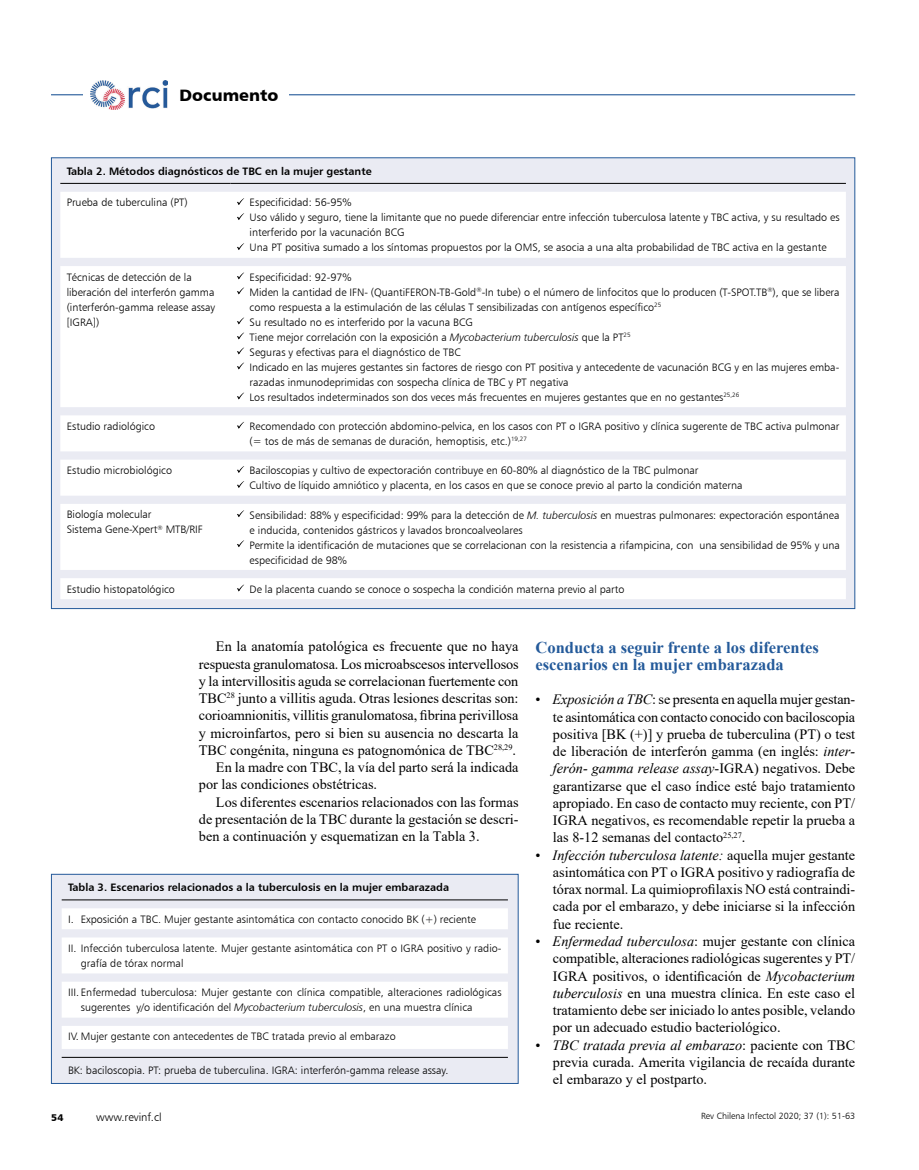
<style>
.page{position:relative;width:919px;height:1170px;background:#fff}
.page>*{position:absolute;margin:0;border:0;box-sizing:border-box;transform-origin:0 0}
.t1{font:700 16.5px/17.2px "Times New Roman";color:#245a9a}
.t2{font:16.5px "Humanist 777 BT Black B";color:#000}
.t3{font:14.25px/17.2px "Times New Roman";color:#000;text-align:justify}
.t4{font:11.25px "Humanist 777 BT Light B";color:#000}
.t5{font:10.8px/15px "Humanist 777 BT Light B";color:#000}
.t6{font:10.8px "Humanist 777 BT Bold B";color:#000}
.t7{font:9.75px "Humanist 777 BT Black B";color:#000}
.t8{font:9px "Humanist 777 BT Light B";color:#000}
.s1{font-family:"Humanist 777 BT Light Italic B"}
.s2{font-style:italic}
</style>
<div class="page">
<hr style="left:51px;top:94px;width:804px;height:1px;background:#245a9a">
<div style="left:83px;top:80px;width:92px;height:30px;background:#fff"></div>
<img style="left:90px;top:80px;width:78px;height:29px">
<div style="left:169px;top:80px;width:119px;height:30px;background:#fff"></div>
<div style="left:51px;top:158px;width:803px;height:450px;background:#eaebf3"></div>
<svg style="left:60px;top:192px;width:785px;height:407px;background:#fcfcfd"></svg>
<hr style="left:60px;top:183px;width:170px;height:1px;background:#000">
<hr style="left:230px;top:183px;width:615px;height:1px;background:#000">
<svg style="left:237px;top:198px;width:7px;height:7px"></svg>
<svg style="left:237px;top:213px;width:7px;height:7px"></svg>
<svg style="left:237px;top:243px;width:7px;height:7px"></svg>
<svg style="left:237px;top:272px;width:7px;height:7px"></svg>
<svg style="left:237px;top:287px;width:7px;height:7px"></svg>
<svg style="left:237px;top:317px;width:7px;height:7px"></svg>
<svg style="left:237px;top:332px;width:7px;height:7px"></svg>
<svg style="left:237px;top:347px;width:7px;height:7px"></svg>
<svg style="left:237px;top:362px;width:7px;height:7px"></svg>
<svg style="left:237px;top:392px;width:7px;height:7px"></svg>
<svg style="left:237px;top:422px;width:7px;height:6px"></svg>
<svg style="left:237px;top:466px;width:7px;height:7px"></svg>
<svg style="left:237px;top:481px;width:7px;height:7px"></svg>
<svg style="left:237px;top:510px;width:7px;height:7px"></svg>
<svg style="left:237px;top:540px;width:7px;height:7px"></svg>
<svg style="left:237px;top:584px;width:7px;height:7px"></svg>
<div style="left:51px;top:874px;width:467px;height:209px;background:#eaebf3"></div>
<div style="left:62px;top:908px;width:446px;height:21px;background:#fff"></div>
<svg style="left:62px;top:938px;width:446px;height:110px;fill:#fff"></svg>
<hr style="left:62px;top:899px;width:446px;height:1px;background:#000">
<hr style="left:62px;top:1057px;width:446px;height:1px;background:#000">
<div style="left:51px;top:873px;width:467px;height:210px;border:1px solid #245a9a"></div>
<h1 class="t2" style="left:180px;top:85px;width:100px">Documento</h1>
<p class="t6" style="left:67px;top:164px;width:306px">Tabla 2. Métodos diagnósticos de TBC en la mujer gestante</p>
<p class="t5" style="left:67px;top:195px;width:122px">Prueba de tuberculina (PT)</p>
<p class="t5" style="left:249px;top:195px;width:591px">Especificidad: 56-95%<br>Uso válido y seguro, tiene la limitante que no puede diferenciar entre infección tuberculosa latente y TBC activa, y su resultado es interferido por la vacunación BCG<br>Una PT positiva sumado a los síntomas propuestos por la OMS, se asocia a una alta probabilidad de TBC activa en la gestante</p>
<p class="t5" style="left:67px;top:269px;width:150px">Técnicas de detección de la liberación del interferón gamma (interferón-gamma release assay [IGRA])</p>
<p class="t5" style="left:249px;top:269px;width:591px">Especificidad: 92-97%<br>Miden la cantidad de IFN- (QuantiFERON-TB-Gold<sup>®</sup>-In tube) o el número de linfocitos que lo producen (T-SPOT.TB<sup>®</sup>), que se libera como respuesta a la estimulación de las células T sensibilizadas con antígenos específico<sup>25<br></sup>Su resultado no es interferido por la vacuna BCG<br>Tiene mejor correlación con la exposición a <span class="s1">Mycobacterium tuberculosis</span> que la PT<sup>25<br></sup>Seguras y efectivas para el diagnóstico de TBC<br>Indicado en las mujeres gestantes sin factores de riesgo con PT positiva y antecedente de vacunación BCG y en las mujeres emba&shy;razadas inmunodeprimidas con sospecha clínica de TBC y PT negativa<br>Los resultados indeterminados son dos veces más frecuentes en mujeres gestantes que en no gestantes<sup>25,26</sup></p>
<p class="t5" style="left:67px;top:418px;width:90px">Estudio radiológico</p>
<p class="t5" style="left:249px;top:418px;width:591px">Recomendado con protección abdomino-pelvica, en los casos con PT o IGRA positivo y clínica sugerente de TBC activa pulmonar (= tos de más de semanas de duración, hemoptisis, etc.)<sup>19,27</sup></p>
<p class="t5" style="left:67px;top:463px;width:107px">Estudio microbiológico</p>
<p class="t5" style="left:249px;top:463px;width:494px">Baciloscopias y cultivo de expectoración contribuye en 60-80% al diagnóstico de la TBC pulmonar<br>Cultivo de líquido amniótico y placenta, en los casos en que se conoce previo al parto la condición materna</p>
<p class="t5" style="left:67px;top:507px;width:137px">Biología molecular<br>Sistema Gene-Xpert<sup>®</sup> MTB/RIF</p>
<p class="t5" style="left:249px;top:507px;width:591px">Sensibilidad: 88% y especificidad: 99% para la detección de <span class="s1">M. tuberculosis</span> en muestras pulmonares: expectoración espontánea e inducida, contenidos gástricos y lavados broncoalveolares<br>Permite la identificación de mutaciones que se correlacionan con la resistencia a rifampicina, con una sensibilidad de 95% y una especificidad de 98%</p>
<p class="t5" style="left:67px;top:581px;width:110px">Estudio histopatológico</p>
<p class="t5" style="left:249px;top:581px;width:376px">De la placenta cuando se conoce o sospecha la condición materna previo al parto</p>
<h2 class="t3" style="left:216px;top:637px;width:304px">En la anatomía patológica es frecuente que no haya</h2>
<h2 class="t3" style="left:199px;top:654px;width:321px">respuesta granulomatosa. Los microabscesos intervellosos</h2>
<h2 class="t3" style="left:199px;top:672px;width:321px">y la intervillositis aguda se correlacionan fuertemente con</h2>
<h2 class="t3" style="left:199px;top:689px;width:321px">TBC<sup>28</sup> junto a villitis aguda. Otras lesiones descritas son:</h2>
<h2 class="t3" style="left:199px;top:706px;width:321px">corioamnionitis, villitis granulomatosa, fibrina perivillosa</h2>
<h2 class="t3" style="left:199px;top:723px;width:321px">y microinfartos, pero si bien su ausencia no descarta la</h2>
<h2 class="t3" style="left:199px;top:741px;width:318px">TBC congénita, ninguna es patognomónica de TBC<sup>28,29</sup>.</h2>
<h2 class="t3" style="left:216px;top:758px;width:304px">En la madre con TBC, la vía del parto será la indicada</h2>
<h2 class="t3" style="left:199px;top:775px;width:180px">por las condiciones obstétricas.</h2>
<h2 class="t3" style="left:216px;top:792px;width:304px">Los diferentes escenarios relacionados con las formas</h2>
<h2 class="t3" style="left:199px;top:810px;width:321px">de presentación de la TBC durante la gestación se descri-</h2>
<h2 class="t3" style="left:199px;top:827px;width:282px">ben a continuación y esquematizan en la Tabla 3.</h2>
<p class="t6" style="left:68px;top:880px;width:382px">Tabla 3. Escenarios relacionados a la tuberculosis en la mujer embarazada</p>
<p class="t5" style="left:68px;top:911px;width:409px">I. Exposición a TBC. Mujer gestante asintomática con contacto conocido BK (+) reciente</p>
<p class="t5" style="left:81px;top:940px;width:422px;text-indent:-13px">II. Infección tuberculosa latente. Mujer gestante asintomática con PT o IGRA positivo y radio&shy;grafía de tórax normal</p>
<p class="t5" style="left:81px;top:984px;width:422px;text-indent:-13px">III. Enfermedad tuberculosa: Mujer gestante con clínica compatible, alteraciones radiológicas sugerentes y/o identificación del <span class="s1">Mycobacterium tuberculosis</span>, en una muestra clínica</p>
<p class="t5" style="left:68px;top:1028px;width:329px">IV. Mujer gestante con antecedentes de TBC tratada previo al embarazo</p>
<p class="t5" style="left:68px;top:1062px;width:382px">BK: baciloscopia. PT: prueba de tuberculina. IGRA: interferón-gamma release assay.</p>
<p class="t7" style="left:51px;top:1111px;width:14px">54</p>
<p class="t4" style="left:96px;top:1110px;width:67px">www.revinf.cl</p>
<h1 class="t1" style="left:535px;top:638px;width:285px">Conducta a seguir frente a los diferentes escenarios en la mujer embarazada</h1>
<p class="t3" style="left:553px;top:690px;width:304px;text-indent:-17px">• <span class="s2">Exposición a TBC</span>: se presenta en aquella mujer gestan&shy;te asintomática con contacto conocido con baciloscopia positiva [BK (+)] y prueba de tuberculina (PT) o test de liberación de interferón gamma (en inglés: <span class="s2">inter&shy;ferón- gamma release assay</span>-IGRA) negativos. Debe garantizarse que el caso índice esté bajo tratamiento apropiado. En caso de contacto muy reciente, con PT/ IGRA negativos, es recomendable repetir la prueba a las 8-12 semanas del contacto<sup>25,27</sup>.</p>
<h2 class="t3" style="left:553px;top:845px;width:304px;text-indent:-17px">• <span class="s2">Infección tuberculosa latente:</span> aquella mujer gestante asintomática con PT o IGRA positivo y radiografía de tórax normal. La quimioprofilaxis NO está contraindi&shy;cada por el embarazo, y debe iniciarse si la infección fue reciente.</h2>
<p class="t3" style="left:553px;top:932px;width:304px;text-indent:-17px">• <span class="s2">Enfermedad tuberculosa</span>: mujer gestante con clínica compatible, alteraciones radiológicas sugerentes y PT/ IGRA positivos, o identificación de <span class="s2">Mycobacterium tuberculosis</span> en una muestra clínica. En este caso el tratamiento debe ser iniciado lo antes posible, velando por un adecuado estudio bacteriológico.</p>
<h2 class="t3" style="left:553px;top:1035px;width:304px;text-indent:-17px">• <span class="s2">TBC tratada previa al embarazo</span>: paciente con TBC previa curada. Amerita vigilancia de recaída durante el embarazo y el postparto.</h2>
<p class="t8" style="left:701px;top:1110px;width:155px">Rev Chilena Infectol 2020; 37 (1): 51-63</p>
</div>
